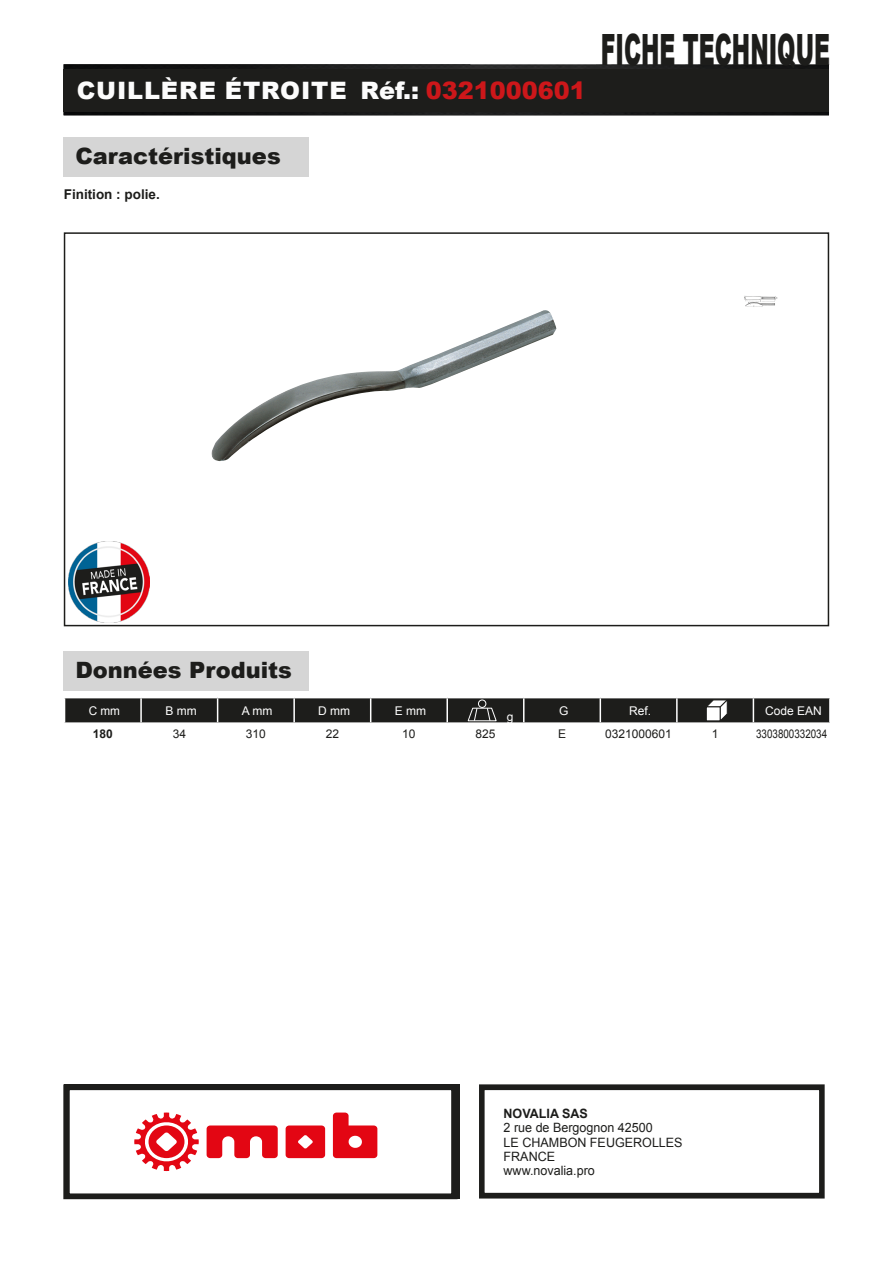
<style>
.page{position:relative;width:893px;height:1263px;background:#fff}
.page>*{position:absolute;margin:0;border:0;box-sizing:border-box;transform-origin:0 0}
.t1{font:900 43.2px "Arial";color:#1d1d1b;scale:.51 1}
.t2{font:900 24px "Arial";letter-spacing:.025em;color:#fcfcfc}
.t3{font:900 22.5px "Arial";color:#1d1d1b}
.t4{font:700 13.5px "Arial";color:#1d1d1b}
.t5{font:12.9px/14.2px "Arial";color:#1d1d1b}
.t6{font:700 12.9px "Arial";color:#1d1d1b}
.t7{font:12px "Arial";color:#fff}
.t8{font:12px "Arial";color:#1d1d1b}
.t9{font:12px "Arial";color:#1d1d1b;scale:.82 1}
.t10{font:700 12px "Arial";color:#1d1d1b}
.s1{color:#cd171a}
</style>
<div class="page">
<img style="left:64px;top:64px;width:765px;height:51px">
<div style="left:64px;top:69px;width:765px;height:43px;background:#1d1d1b"></div>
<div style="left:479px;top:1084px;width:346px;height:114px;border:6px solid #1d1d1b"></div>
<div style="left:64px;top:137px;width:245px;height:40px;background:#d5d5d5"></div>
<div style="left:64px;top:232px;width:765px;height:394px;border:2px solid #1d1d1b"></div>
<div style="left:64px;top:651px;width:245px;height:40px;background:#d5d5d5"></div>
<svg style="left:64px;top:698px;width:766px;height:25px;background:#2f2f2d"></svg>
<img style="left:211px;top:310px;width:345px;height:152px">
<img style="left:744px;top:296px;width:34px;height:11px">
<img style="left:69px;top:541px;width:81px;height:81px">
<div style="left:64px;top:1084px;width:393px;height:115px;border:6px solid #1d1d1b"></div>
<svg style="left:207px;top:1125px;width:71px;height:33px"></svg>
<svg style="left:286px;top:1125px;width:39px;height:33px"></svg>
<svg style="left:134px;top:1112px;width:65px;height:59px"></svg>
<svg style="left:333px;top:1112px;width:44px;height:46px"></svg>
<h2 class="t2" style="left:77px;top:73px;width:511px">CUILLÈRE ÉTROITE Réf.: <span class="s1">0321000601</span></h2>
<h3 class="t3" style="left:75px;top:140px;width:207px">Caractéristiques</h3>
<p class="t4" style="left:64px;top:184px;width:98px">Finition : polie.</p>
<h1 class="t1" style="left:601px;top:18px;width:451px">FICHE TECHNIQUE</h1>
<h3 class="t3" style="left:75px;top:654px;width:218px">Données Produits</h3>
<p class="t7" style="left:89px;top:702px;width:33px">C mm</p>
<p class="t7" style="left:165px;top:702px;width:33px">B mm</p>
<p class="t7" style="left:242px;top:702px;width:32px">A mm</p>
<p class="t7" style="left:318px;top:702px;width:33px">D mm</p>
<p class="t7" style="left:395px;top:702px;width:33px">E mm</p>
<p class="t7" style="left:507px;top:708px;width:8px">g</p>
<p class="t7" style="left:559px;top:702px;width:11px">G</p>
<p class="t7" style="left:629px;top:702px;width:24px">Ref.</p>
<p class="t7" style="left:765px;top:702px;width:58px">Code EAN</p>
<p class="t10" style="left:93px;top:725px;width:22px">180</p>
<p class="t8" style="left:173px;top:725px;width:15px">34</p>
<p class="t8" style="left:246px;top:725px;width:22px">310</p>
<p class="t8" style="left:326px;top:725px;width:15px">22</p>
<p class="t8" style="left:402px;top:725px;width:15px">10</p>
<p class="t8" style="left:475px;top:725px;width:22px">825</p>
<p class="t8" style="left:558px;top:725px;width:10px">E</p>
<p class="t8" style="left:605px;top:725px;width:68px">0321000601</p>
<p class="t8" style="left:712px;top:725px;width:8px">1</p>
<p class="t9" style="left:756px;top:725px;width:88px">3303800332034</p>
<p class="t6" style="left:504px;top:1105px;width:86px">NOVALIA SAS</p>
<p class="t5" style="left:504px;top:1121px;width:181px">2 rue de Bergognon 42500<br>LE CHAMBON FEUGEROLLES<br>FRANCE<br>www.novalia.pro</p>
</div>
